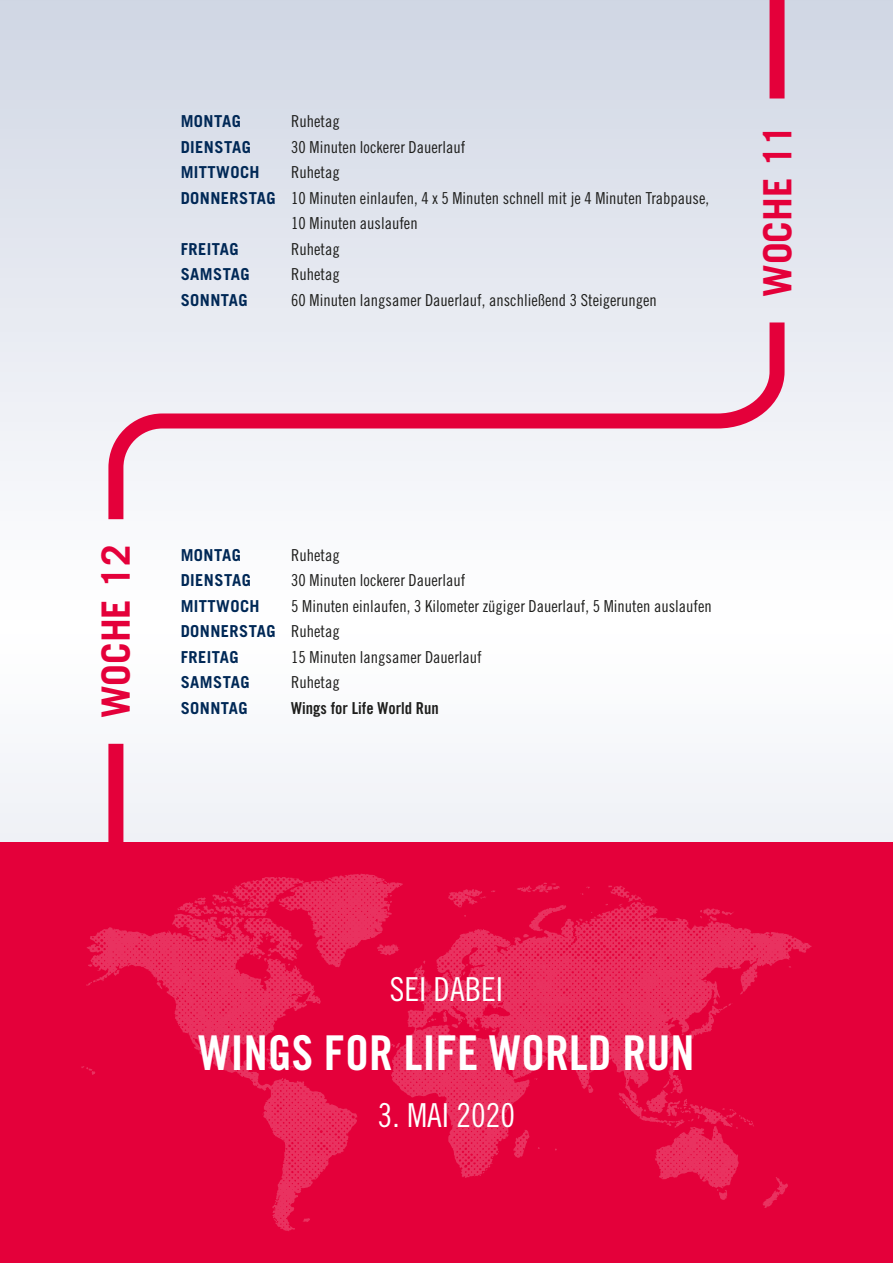
<style>
.page{position:relative;width:893px;height:1263px;background:#fff}
.page>*{position:absolute;margin:0;border:0;box-sizing:border-box;transform-origin:0 0}
.t1{font:48px "Trade Gothic LT Std Bd Cn 20";color:#fff}
.t2{font:700 39px "Trade Gothic LT Std";color:#e4003a}
.t3{font:33px "Trade Gothic LT Std Cn 18";color:#fff}
.t4{font:16.5px "Trade Gothic LT Std Cn 18";color:#1d1d1b}
.t5{font:700 16.5px/25.5px "Trade Gothic LT Std";letter-spacing:.025em;color:#002856}
.t6{font:16.5px "Trade Gothic LT Std Bd Cn 20";color:#1d1d1b}
.s1{font-family:"Trade Gothic LT Std";font-weight:700;color:#002856}
.s2{font-family:"Trade Gothic LT Std Cn 18";font-weight:400;color:#1d1d1b}
</style>
<div class="page">
<div style="left:0;top:0;width:893px;height:421px;background:#dce1eb"></div>
<div style="left:0;top:842px;width:893px;height:421px;background:#e4003a"></div>
<div style="left:0;top:421px;width:893px;height:421px;background:#f9fafc"></div>
<div style="left:769px;top:0;width:15px;height:98px;background:#e4003a"></div>
<svg style="left:101px;top:307px;width:691px;height:213px"></svg>
<div style="left:108px;top:744px;width:15px;height:98px;background:#e4003a"></div>
<svg style="left:81px;top:874px;width:731px;height:357px"></svg>
<p class="t5" style="left:181px;top:108px;width:62px">MONTAG</p>
<p class="t4" style="left:291px;top:112px;width:50px">Ruhetag</p>
<p class="t5" style="left:181px;top:134px;width:72px">DIENSTAG</p>
<p class="t4" style="left:291px;top:137px;width:176px">30 Minuten lockerer Dauerlauf</p>
<p class="t5" style="left:181px;top:159px;width:80px">MITTWOCH</p>
<p class="t4" style="left:291px;top:162px;width:50px">Ruhetag</p>
<p class="t4" style="left:181px;top:188px;width:530px"><span class="s1">DONNERSTAG</span> 10 Minuten einlaufen, 4 x 5 Minuten schnell mit je 4 Minuten Trabpause,</p>
<p class="t4" style="left:291px;top:213px;width:128px">10 Minuten auslaufen</p>
<p class="t5" style="left:181px;top:236px;width:59px">FREITAG</p>
<p class="t4" style="left:291px;top:239px;width:50px">Ruhetag</p>
<p class="t5" style="left:181px;top:261px;width:70px">SAMSTAG</p>
<p class="t4" style="left:291px;top:264px;width:50px">Ruhetag</p>
<p class="t5" style="left:181px;top:287px;width:68px">SONNTAG</p>
<p class="t4" style="left:291px;top:290px;width:367px">60 Minuten langsamer Dauerlauf, anschließend 3 Steigerungen</p>
<h2 class="t2" style="left:754px;top:297px;width:174px;rotate:-90deg">WOCHE 11</h2>
<h2 class="t2" style="left:92px;top:718px;width:175px;rotate:-90deg">WOCHE 12</h2>
<p class="t5" style="left:181px;top:542px;width:62px">MONTAG</p>
<p class="t4" style="left:291px;top:545px;width:50px">Ruhetag</p>
<p class="t5" style="left:181px;top:567px;width:72px">DIENSTAG</p>
<p class="t4" style="left:291px;top:571px;width:176px">30 Minuten lockerer Dauerlauf</p>
<p class="t5" style="left:181px;top:593px;width:80px">MITTWOCH</p>
<p class="t4" style="left:291px;top:596px;width:422px">5 Minuten einlaufen, 3 Kilometer zügiger Dauerlauf, 5 Minuten auslaufen</p>
<p class="t5" style="left:181px;top:618px;width:161px">DONNERSTAG <span class="s2">Ruhetag<br></span>FREITAG</p>
<p class="t4" style="left:291px;top:647px;width:192px">15 Minuten langsamer Dauerlauf</p>
<p class="t5" style="left:181px;top:669px;width:70px">SAMSTAG</p>
<p class="t4" style="left:291px;top:673px;width:50px">Ruhetag</p>
<p class="t5" style="left:181px;top:695px;width:68px">SONNTAG</p>
<p class="t6" style="left:291px;top:698px;width:149px">Wings for Life World Run</p>
<h3 class="t3" style="left:390px;top:970px;width:115px">SEI DABEI</h3>
<h1 class="t1" style="left:198px;top:1023px;width:497px">WINGS FOR LIFE WORLD RUN</h1>
<h3 class="t3" style="left:378px;top:1096px;width:139px">3. MAI 2020</h3>
</div>
